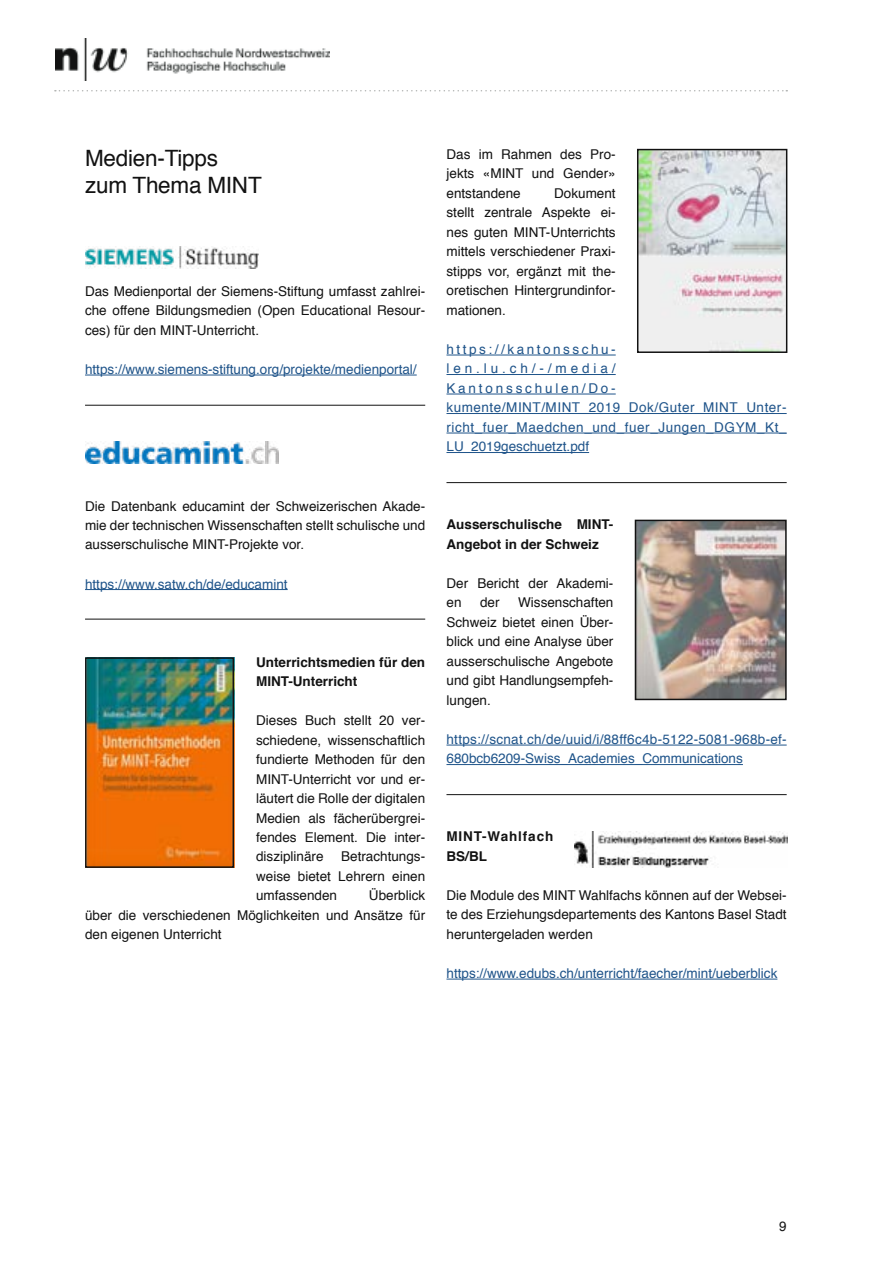
<style>
.page{position:relative;width:893px;height:1263px;background:#fff}
.page>*{position:absolute;margin:0;border:0;box-sizing:border-box;transform-origin:0 0}
.t1{font:22.5px/27px "Helvetica";letter-spacing:-.01em;color:#121212}
.t2{font:13.5px/19.5px "Helvetica";color:#121212;text-align:justify}
.t3{font:13.5px/19.5px "Helvetica";color:#1f548a}
.t4{font:13.5px/19.5px "Helvetica";letter-spacing:.045em;color:#1f548a}
.t5{font:700 13.5px/19.5px "Helvetica";color:#121212}
.t6{font:700 13.5px/19.5px "Helvetica";letter-spacing:.065em;color:#121212}
</style>
<div class="page">
<svg style="left:55px;top:90px;width:732px;height:1px"></svg>
<img style="left:55px;top:38px;width:275px;height:43px">
<hr style="left:85px;top:375px;width:332px;height:1px;background:#1f548a">
<hr style="left:85px;top:589px;width:203px;height:1px;background:#1f548a">
<img style="left:85px;top:247px;width:174px;height:21px">
<hr style="left:85px;top:405px;width:340px;height:1px;background:#121212">
<img style="left:85px;top:442px;width:193px;height:22px">
<hr style="left:85px;top:619px;width:340px;height:1px;background:#121212">
<img style="left:88px;top:657px;width:147px;height:210px">
<div style="left:85px;top:657px;width:149px;height:211px;border:2px solid #121212"></div>
<hr style="left:446px;top:355px;width:170px;height:1px;background:#1f548a">
<hr style="left:446px;top:374px;width:170px;height:1px;background:#1f548a">
<hr style="left:446px;top:394px;width:170px;height:1px;background:#1f548a">
<hr style="left:446px;top:413px;width:341px;height:1px;background:#1f548a">
<hr style="left:446px;top:433px;width:341px;height:1px;background:#1f548a">
<hr style="left:446px;top:452px;width:143px;height:1px;background:#1f548a">
<hr style="left:446px;top:745px;width:341px;height:1px;background:#1f548a">
<hr style="left:446px;top:764px;width:297px;height:1px;background:#1f548a">
<hr style="left:446px;top:979px;width:331px;height:1px;background:#1f548a">
<img style="left:640px;top:152px;width:144px;height:198px">
<div style="left:637px;top:149px;width:150px;height:204px;border:2px solid #121212"></div>
<hr style="left:446px;top:794px;width:341px;height:1px;background:#121212">
<img style="left:638px;top:523px;width:146px;height:174px">
<div style="left:635px;top:520px;width:152px;height:180px;border:2px solid #121212"></div>
<img style="left:575px;top:832px;width:212px;height:36px">
<hr style="left:446px;top:482px;width:341px;height:1px;background:#121212">
<h1 class="t1" style="left:85px;top:145px;width:178px">Medien-Tipps zum Thema MINT</h1>
<p class="t2" style="left:85px;top:282px;width:342px">Das Medienportal der Siemens-Stiftung umfasst zahlrei&shy;che offene Bildungsmedien (Open Educational Resour&shy;ces) für den MINT-Unterricht.</p>
<p class="t3" style="left:85px;top:360px;width:333px">https://www.siemens-stiftung.org/projekte/medienportal/</p>
<p class="t2" style="left:85px;top:496px;width:342px">Die Datenbank educamint der Schweizerischen Akade&shy;mie der technischen Wissenschaften stellt schulische und ausserschulische MINT-Projekte vor.</p>
<p class="t3" style="left:85px;top:574px;width:204px">https://www.satw.ch/de/educamint</p>
<p class="t5" style="left:256px;top:652px;width:171px">Unterrichtsmedien für den<br>MINT-Unterricht</p>
<p class="t2" style="left:256px;top:711px;width:171px">Dieses Buch stellt 20 ver&shy;schiedene, wissenschaftlich fundierte Methoden für den MINT-Unterricht vor und er&shy;läutert die Rolle der digitalen Medien als fächerübergrei&shy;fendes Element. Die inter&shy;disziplinäre</p>
<p class="t2" style="left:256px;top:847px;width:171px;text-indent:85px">Betrachtungs&shy;weise bietet Lehrern einen umfassenden</p>
<p class="t2" style="left:85px;top:886px;width:342px;text-indent:284px">Überblick über die verschiedenen Möglichkeiten und Ansätze für den eigenen Unterricht</p>
<p class="t2" style="left:446px;top:145px;width:171px">Das im Rahmen des Pro&shy;jekts «MINT und Gender» entstandene</p>
<p class="t2" style="left:446px;top:184px;width:171px;text-indent:108px">Dokument stellt zentrale Aspekte ei&shy;nes guten MINT-Unterrichts mittels verschiedener Praxi&shy;stipps vor, ergänzt mit the&shy;oretischen Hintergrundinfor&shy;mationen.</p>
<p class="t4" style="left:446px;top:340px;width:342px">https://kantonsschu&shy;len.lu.ch/-/media/<br>Kantonsschulen/Do&shy;kumente/MINT/MINT_2019_Dok/Guter_MINT_Unter&shy;richt_fuer_Maedchen_und_fuer_Jungen_DGYM_Kt_<br>LU_2019geschuetzt.pdf</p>
<p class="t5" style="left:446px;top:515px;width:168px">Ausserschulische MINT-<br>Angebot in der Schweiz</p>
<p class="t2" style="left:446px;top:574px;width:168px">Der Bericht der Akademi&shy;en</p>
<p class="t2" style="left:446px;top:593px;width:168px;text-indent:72px">Wissenschaften Schweiz bietet einen Über&shy;blick und eine Analyse über ausserschulische Angebote und gibt Handlungsempfeh&shy;lungen.</p>
<p class="t3" style="left:446px;top:730px;width:342px">https://scnat.ch/de/uuid/i/88ff6c4b-5122-5081-968b-ef-<br>680bcb6209-Swiss_Academies_Communications</p>
<p class="t2" style="left:480px;top:593px;width:21px">der</p>
<p class="t6" style="left:446px;top:827px;width:108px">MINT-Wahlfach<br>BS/BL</p>
<p class="t2" style="left:446px;top:886px;width:342px">Die Module des MINT Wahlfachs können auf der Websei&shy;te des Erziehungsdepartements des Kantons Basel Stadt heruntergeladen werden</p>
<p class="t3" style="left:446px;top:964px;width:332px">https://www.edubs.ch/unterricht/faecher/mint/ueberblick</p>
<p class="t2" style="left:779px;top:1217px;width:9px">9</p>
</div>
